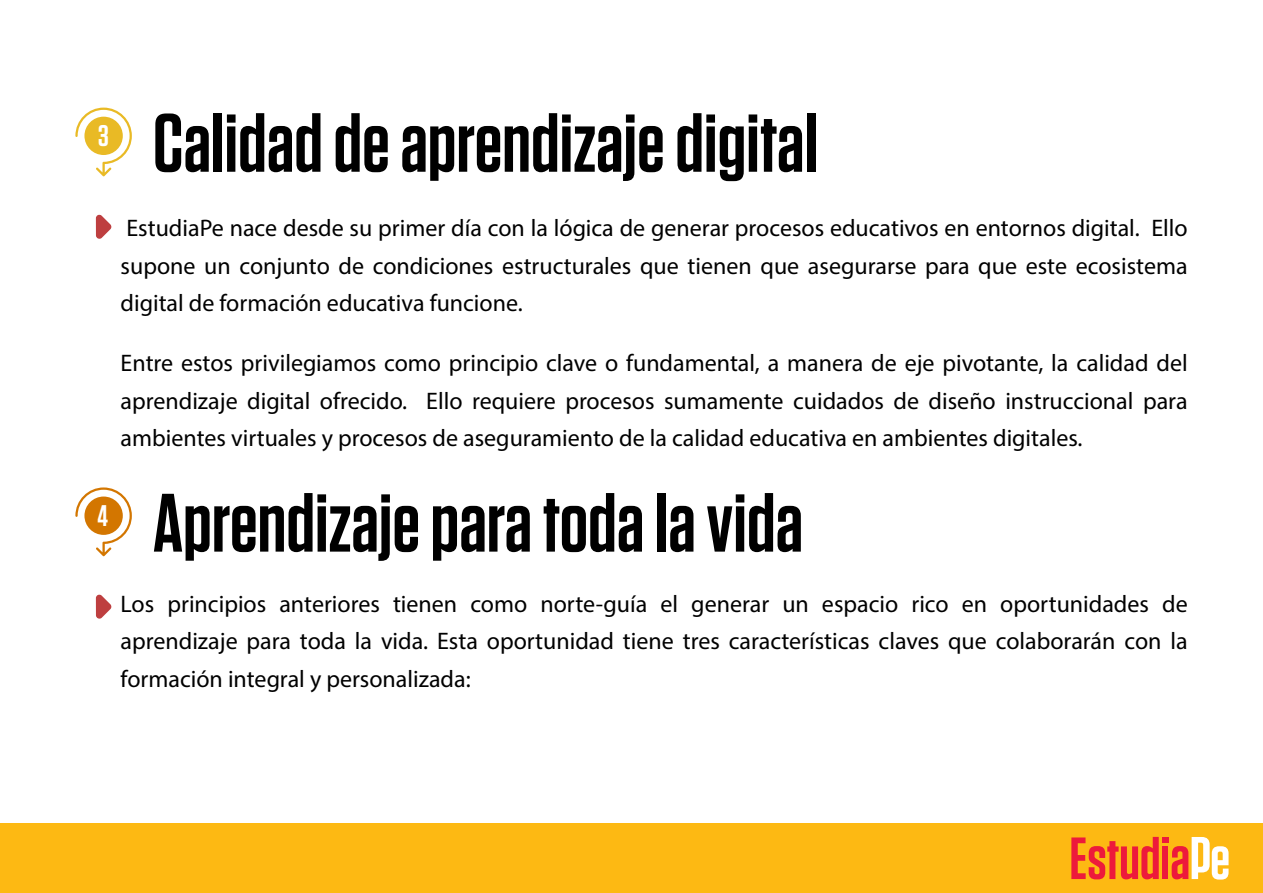
<style>
.page{position:relative;width:1263px;height:893px;background:#fff}
.page>*{position:absolute;margin:0;border:0;box-sizing:border-box;transform-origin:0 0}
.t1{font:600 82.5px "Tungsten";color:#000}
.t2{font:600 29.85px "Tungsten";color:#fff}
.t3{font:24px/37.5px "Myriad Pro";color:#000;text-align:justify}
</style>
<div class="page">
<div style="left:0;top:824px;width:1263px;height:69px;background:#fdb913"></div>
<svg style="left:1071px;top:837px;width:157px;height:43px"></svg>
<svg style="left:96px;top:214px;width:16px;height:25px"></svg>
<svg style="left:75px;top:108px;width:57px;height:68px"></svg>
<svg style="left:96px;top:594px;width:16px;height:25px"></svg>
<svg style="left:75px;top:487px;width:57px;height:69px"></svg>
<p class="t2" style="left:98px;top:120px;width:12px">3</p>
<h1 class="t1" style="left:153px;top:100px;width:666px">Calidad de aprendizaje digital</h1>
<p class="t3" style="left:121px;top:209px;width:1068px">EstudiaPe nace desde su primer día con la lógica de generar procesos educativos en entornos digital. Ello supone un conjunto de condiciones estructurales que tienen que asegurarse para que este ecosistema digital de formación educativa funcione.</p>
<p class="t3" style="left:121px;top:344px;width:1068px">Entre estos privilegiamos como principio clave o fundamental, a manera de eje pivotante, la calidad del aprendizaje digital ofrecido. Ello requiere procesos sumamente cuidados de diseño instruccional para ambientes virtuales y procesos de aseguramiento de la calidad educativa en ambientes digitales.</p>
<p class="t2" style="left:97px;top:500px;width:12px">4</p>
<h1 class="t1" style="left:153px;top:479px;width:652px">Aprendizaje para toda la vida</h1>
<p class="t3" style="left:121px;top:584px;width:1068px">Los principios anteriores tienen como norte-guía el generar un espacio rico en oportunidades de aprendizaje para toda la vida. Esta oportunidad tiene tres características claves que colaborarán con la formación integral y personalizada:</p>
</div>
